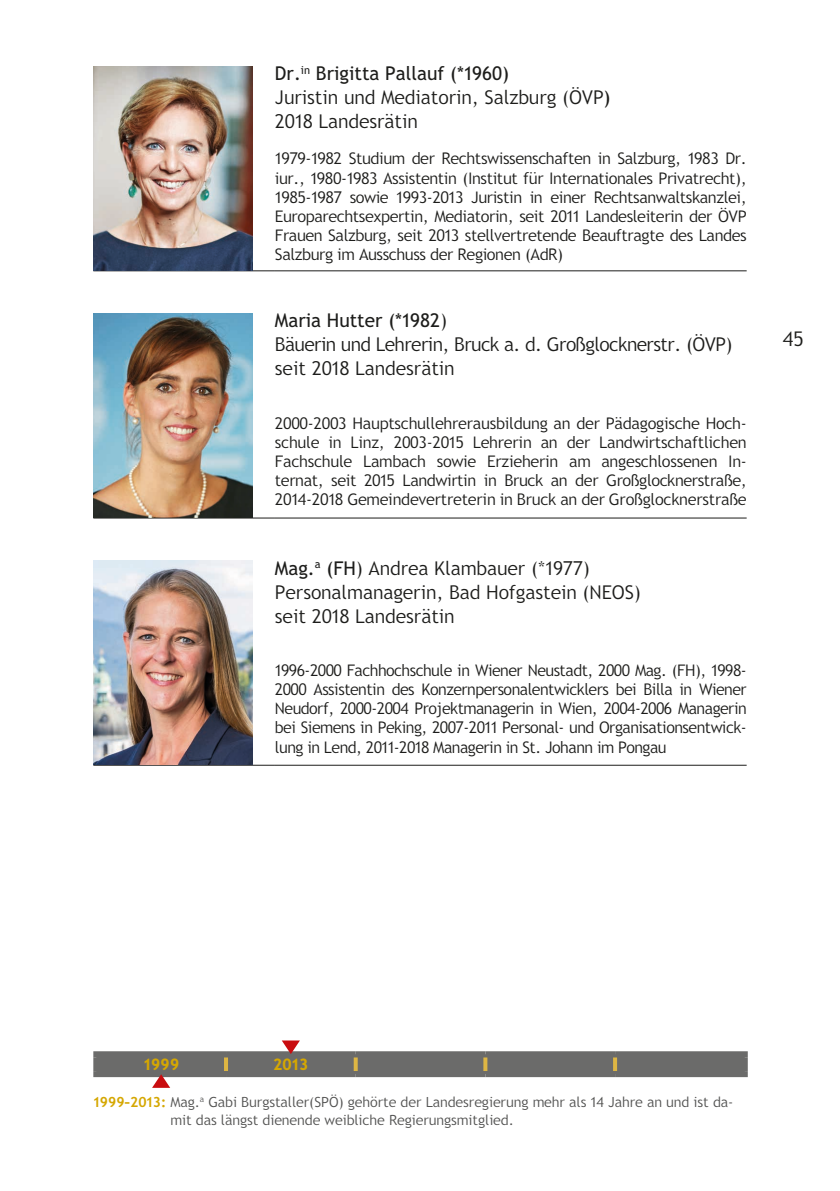
<style>
.page{position:relative;width:840px;height:1191px;background:#fff}
.page>*{position:absolute;margin:0;border:0;box-sizing:border-box;transform-origin:0 0}
.t1{font:300 20px "Trebuchet SBG2";color:#1d1d1b}
.Info_Person{font:300 19px/24px "Trebuchet SBG2";color:#1d1d1b}
.Info_Person-2{font:300 19px/24px "Trebuchet SBG2";letter-spacing:-.025em;color:#1d1d1b}
.Biografie{font:300 16px/19.2px "Trebuchet SBG2";letter-spacing:-.02em;color:#1d1d1b;text-align:justify}
.FT_7pt__Bildtext{font:900 16px "Trebuchet SBG2";color:#d5a702}
.Zeitleiste{font:300 14px/18px "Trebuchet SBG2";color:#525251}
.s1{font-weight:400}
.s2{font-weight:700;color:#d5a702}
</style>
<div class="page">
<hr style="left:93px;top:270px;width:182px;height:1px;background:#1d1d1b">
<hr style="left:275px;top:270px;width:471px;height:1px;background:#1d1d1b">
<img style="left:93px;top:66px;width:159px;height:204px">
<hr style="left:93px;top:517px;width:182px;height:1px;background:#1d1d1b">
<hr style="left:275px;top:517px;width:471px;height:1px;background:#1d1d1b">
<img style="left:93px;top:313px;width:159px;height:204px">
<hr style="left:93px;top:764px;width:182px;height:1px;background:#1d1d1b">
<hr style="left:275px;top:764px;width:471px;height:1px;background:#1d1d1b">
<img style="left:93px;top:560px;width:159px;height:204px">
<div style="left:93px;top:1051px;width:133px;height:6px;background:#6b6b6a"></div>
<div style="left:93px;top:1057px;width:6px;height:14px;background:#6b6b6a"></div>
<div style="left:614px;top:1051px;width:133px;height:6px;background:#6b6b6a"></div>
<div style="left:741px;top:1057px;width:6px;height:14px;background:#6b6b6a"></div>
<div style="left:93px;top:1071px;width:133px;height:6px;background:#6b6b6a"></div>
<div style="left:614px;top:1071px;width:133px;height:6px;background:#6b6b6a"></div>
<svg style="left:96px;top:1040px;width:648px;height:47px"></svg>
<p class="Info_Person" style="left:275px;top:62px;width:337px"><span class="s1">Dr.</span><sup>in</sup> <span class="s1">Brigitta Pallauf (*1960)<br></span>Juristin und Mediatorin, Salzburg (ÖVP<span class="s1">)<br></span>2018 Landesrätin</p>
<p class="Biografie" style="left:275px;top:149px;width:473px">1979-1982 Studium der Rechtswissenschaften in Salzburg, 1983 Dr. iur., 1980-1983 Assistentin (Institut für Internationales Privatrecht), 1985-1987 sowie 1993-2013 Juristin in einer Rechtsanwaltskanzlei, Europarechtsexpertin, Mediatorin, seit 2011 Landesleiterin der ÖVP Frauen Salzburg, seit 2013 stellvertretende Beauftragte des Landes Salzburg im Ausschuss der Regionen (AdR)</p>
<p class="Info_Person-2" style="left:275px;top:309px;width:458px"><span class="s1">Maria Hutter (*1982</span>)<br>Bäuerin und Lehrerin, Bruck a. d. Großglocknerstr. (ÖVP) seit 2018 Landesrätin</p>
<p class="Biografie" style="left:275px;top:413px;width:473px">2000-2003 Hauptschullehrerausbildung an der Pädagogische Hoch&shy;schule in Linz, 2003-2015 Lehrerin an der Landwirtschaftlichen Fachschule Lambach sowie Erzieherin am angeschlossenen In&shy;ternat, seit 2015 Landwirtin in Bruck an der Großglocknerstraße, 2014-2018 Gemeindevertreterin in Bruck an der Großglocknerstraße</p>
<p class="Info_Person" style="left:275px;top:556px;width:367px"><span class="s1">Mag.</span><sup>a</sup> <span class="s1">(FH</span>) Andrea Klambauer (*1977)<br>Personalmanagerin, Bad Hofgastein (NEOS) seit 2018 Landesrätin</p>
<p class="Biografie" style="left:275px;top:660px;width:473px">1996-2000 Fachhochschule in Wiener Neustadt, 2000 Mag. (FH), 1998- 2000 Assistentin des Konzernpersonalentwicklers bei Billa in Wiener Neudorf, 2000-2004 Projektmanagerin in Wien, 2004-2006 Managerin bei Siemens in Peking, 2007-2011 Personal- und Organisationsentwick&shy;lung in Lend, 2011-2018 Managerin in St. Johann im Pongau</p>
<p class="t1" style="left:782px;top:326px;width:22px">45</p>
<p class="FT_7pt__Bildtext" style="left:144px;top:1054px;width:37px">1999</p>
<p class="FT_7pt__Bildtext" style="left:273px;top:1054px;width:37px">2013</p>
<p class="Zeitleiste" style="left:170px;top:1093px;width:564px;text-indent:-77px"><span class="s2">1999–2013:</span> Mag.<sup>a</sup> Gabi Burgstaller(SPÖ) gehörte der Landesregierung mehr als 14 Jahre an und ist da&shy;mit das längst dienende weibliche Regierungsmitglied.</p>
</div>
